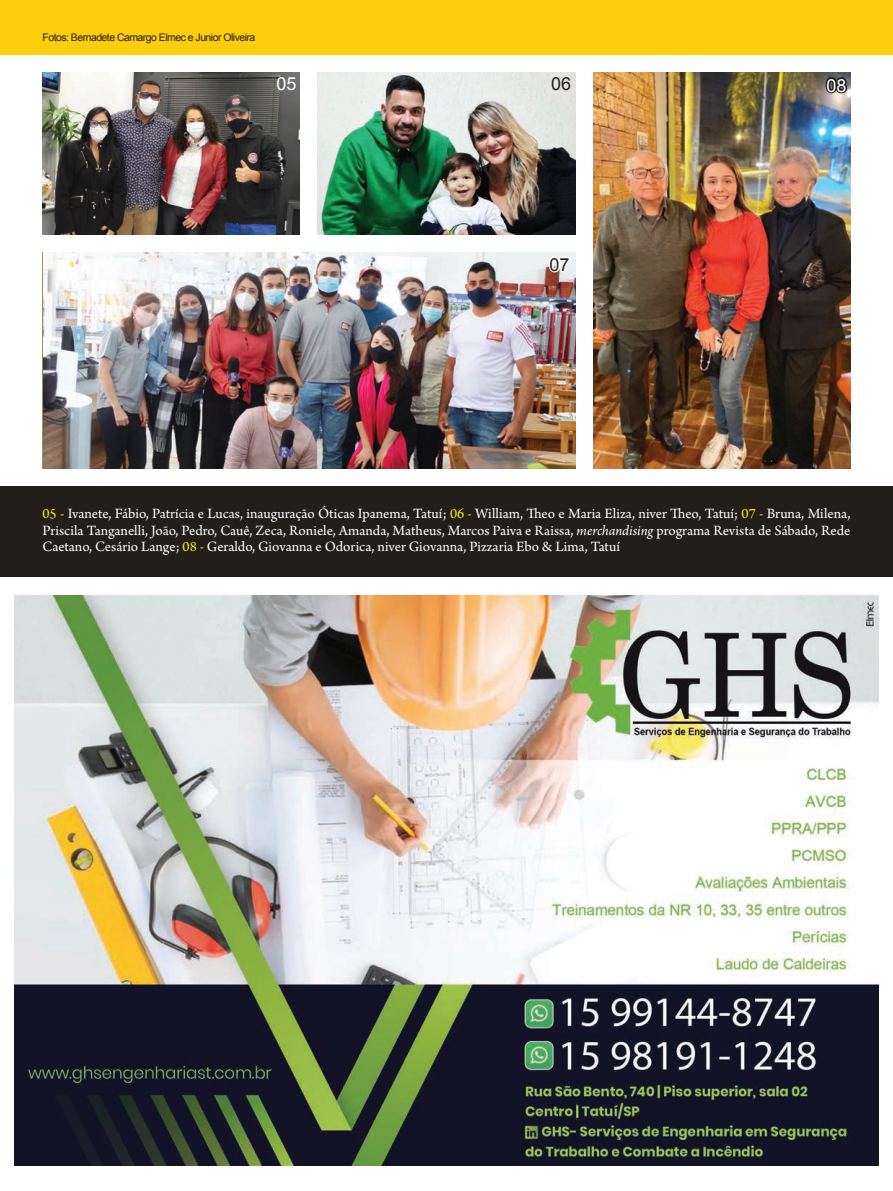
<style>
.page{position:relative;width:893px;height:1191px;background:#fff}
.page>*{position:absolute;margin:0;border:0;box-sizing:border-box;transform-origin:0 0}
.t1{font:18px "Arial";color:#231f20}
.t2{font:18px "Arial";color:#fff}
.t3{font:15px/16.5px "Arno Pro";letter-spacing:-.005em;color:#fff;text-align:justify}
.t4{font:10.5px "Arial";letter-spacing:-.05em;color:#231f20}
.s1{color:#fff101}
.s2{font-style:italic}
</style>
<div class="page">
<img style="left:15px;top:595px;width:863px;height:570px">
<div style="left:0;top:0;width:893px;height:54px;background:#fecd0c"></div>
<img style="left:44px;top:252px;width:531px;height:216px">
<img style="left:318px;top:72px;width:257px;height:162px">
<img style="left:593px;top:72px;width:257px;height:396px">
<img style="left:43px;top:72px;width:257px;height:162px">
<div style="left:0;top:486px;width:893px;height:90px;background:#221e1a"></div>
<svg style="left:547px;top:254px;width:25px;height:20px"></svg>
<svg style="left:823px;top:75px;width:27px;height:21px"></svg>
<p class="t4" style="left:43px;top:30px;width:214px">Fotos: Bernadete Camargo Elmec e Junior Oliveira</p>
<p class="t2" style="left:276px;top:72px;width:22px">05</p>
<p class="t1" style="left:551px;top:72px;width:22px">06</p>
<p class="t2" style="left:826px;top:73px;width:22px">08</p>
<p class="t1" style="left:550px;top:252px;width:22px">07</p>
<p class="t3" style="left:43px;top:506px;width:809px"><span class="s1">05 -</span> Ivanete, Fábio, Patrícia e Lucas, inauguração Óticas Ipanema, Tatuí; <span class="s1">06 -</span> William, Theo e Maria Eliza, niver Theo, Tatuí; <span class="s1">07 -</span> Bruna, Milena, Priscila Tanganelli, João, Pedro, Cauê, Zeca, Roniele, Amanda, Matheus, Marcos Paiva e Raissa, <span class="s2">merchandising</span> programa Revista de Sábado, Rede Caetano, Cesário Lange; <span class="s1">08 -</span> Geraldo, Giovanna e Odorica, niver Giovanna, Pizzaria Ebo &amp; Lima, Tatuí</p>
</div>
